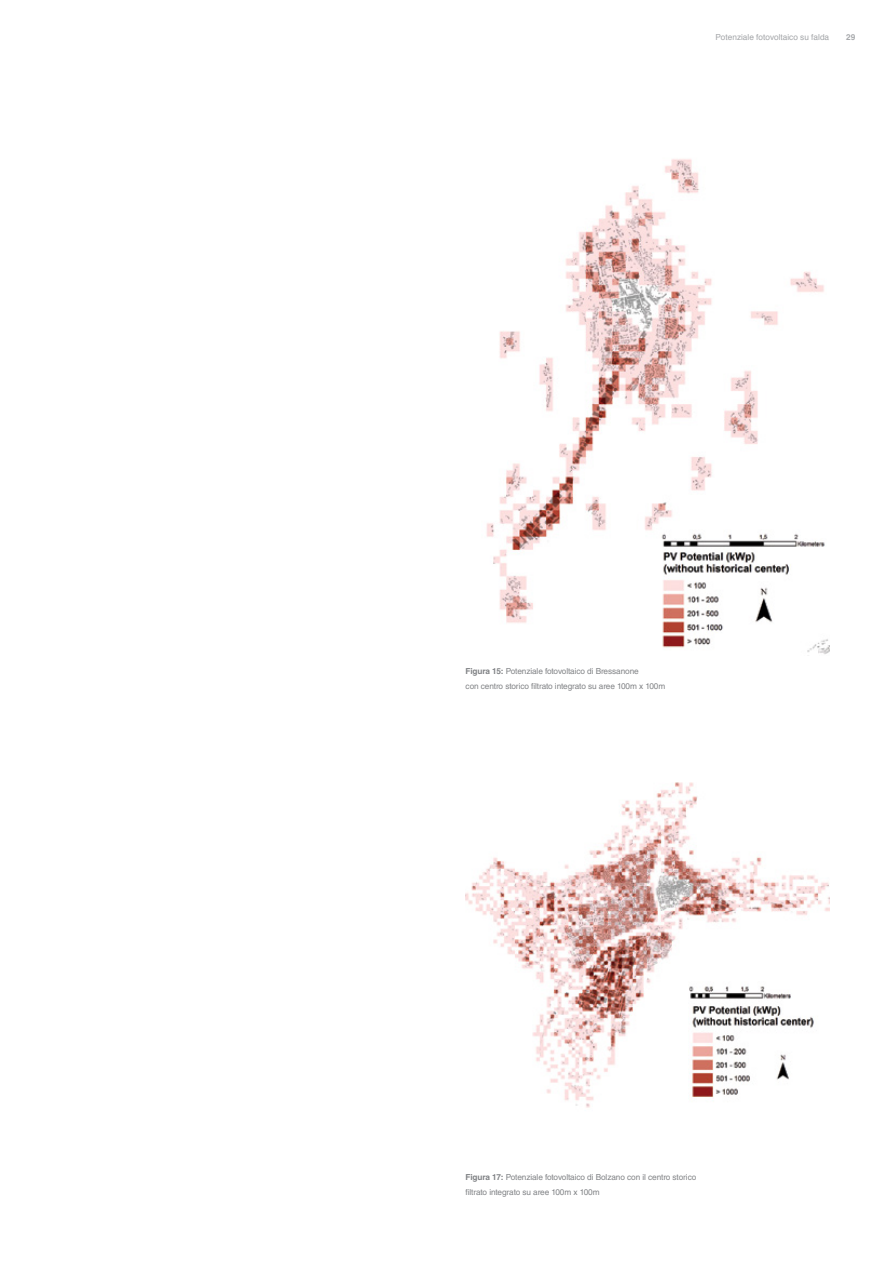
<style>
.page{position:relative;width:893px;height:1263px;background:#fff}
.page>*{position:absolute;margin:0;border:0;box-sizing:border-box;transform-origin:0 0}
.t1{font:8.25px/15px "Helvetica LT Std";letter-spacing:-.01em;color:#808285}
.t2{font:8.25px "Helvetica";color:#a3a5a8}
.t3{font:700 8.25px "Helvetica LT Std";color:#a7a9ac}
.s1{font-weight:700}
</style>
<div class="page">
<img style="left:486px;top:159px;width:343px;height:495px">
<img style="left:466px;top:782px;width:363px;height:326px">
<p class="t2" style="left:715px;top:31px;width:115px">Potenziale fotovoltaico su falda</p>
<p class="t3" style="left:846px;top:32px;width:11px">29</p>
<p class="t1" style="left:466px;top:663px;width:201px"><span class="s1">Figura 15:</span> Potenziale fotovoltaico di Bressanone<br>con centro storico filtrato integrato su aree 100m x 100m</p>
<p class="t1" style="left:466px;top:1169px;width:232px"><span class="s1">Figura 17:</span> Potenziale fotovoltaico di Bolzano con il centro storico filtrato integrato su aree 100m x 100m</p>
</div>
